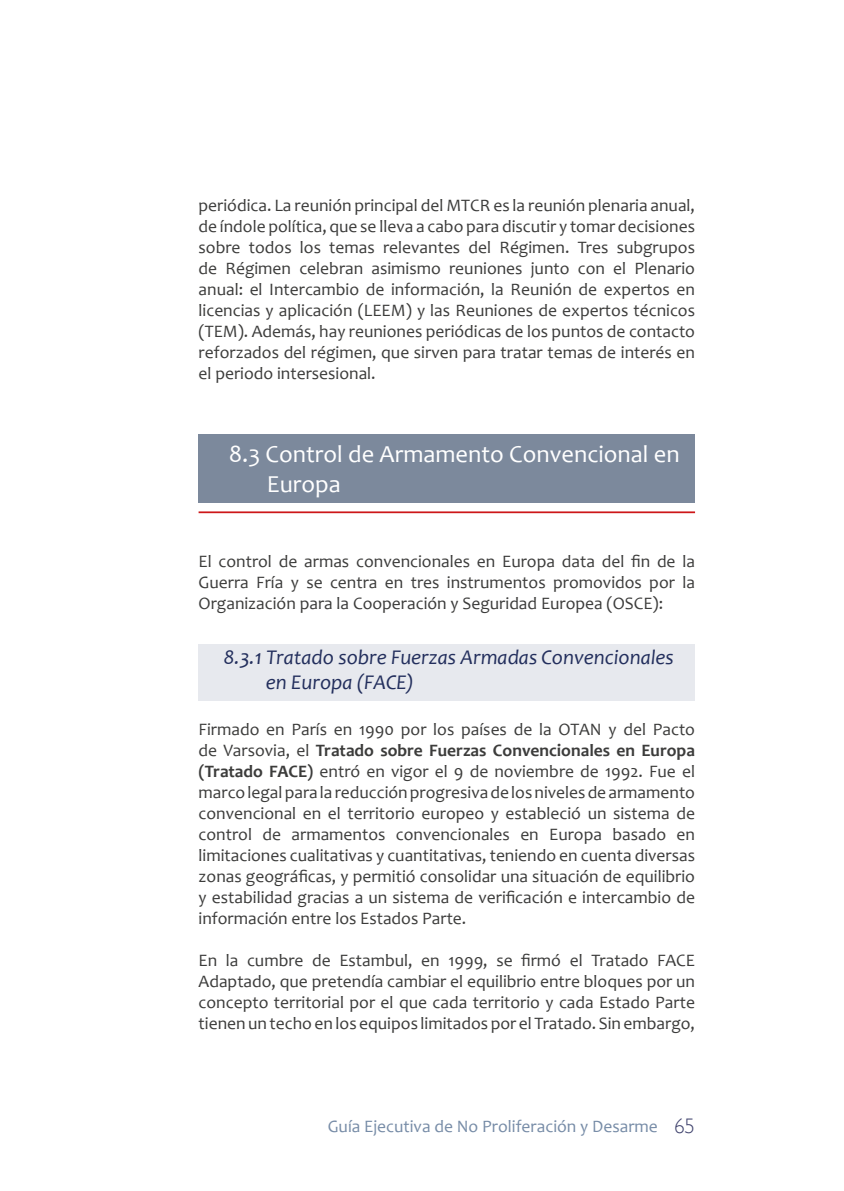
<style>
.page{position:relative;width:844px;height:1191px;background:#fff}
.page>*{position:absolute;margin:0;border:0;box-sizing:border-box;transform-origin:0 0}
.t1{font:24.5px/29.4px "Candara";color:#fff}
.t2{font:italic 21px/25.2px "Candara";color:#232f5d}
.PÁRRAFO{font:17.5px/21px "Candara";color:#3c3c3b;text-align:justify}
.t3{font:17.5px "Candara";color:#778ca7}
.s1{font-weight:700}
.s2{font-family:"Gill Sans";font-weight:300;font-size:21px;color:#3f426d}
</style>
<div class="page">
<div style="left:198px;top:434px;width:496px;height:69px;background:#7c899c"></div>
<hr style="left:198px;top:511px;width:496px;height:2px;background:#cd1719">
<div style="left:198px;top:644px;width:496px;height:56px;background:#e7e9ee"></div>
<p class="PÁRRAFO" style="left:198px;top:195px;width:498px">periódica. La reunión principal del MTCR es la reunión plenaria anual, de índole política, que se lleva a cabo para discutir y tomar decisiones sobre todos los temas relevantes del Régimen. Tres subgrupos de Régimen celebran asimismo reuniones junto con el Plenario anual: el Intercambio de información, la Reunión de expertos en licencias y aplicación (LEEM) y las Reuniones de expertos técnicos (TEM). Además, hay reuniones periódicas de los puntos de contacto reforzados del régimen, que sirven para tratar temas de interés en el periodo intersesional.</p>
<h1 class="t1" style="left:267px;top:439px;width:414px;text-indent:-38px">8.3 Control de Armamento Convencional en<br>Europa</h1>
<p class="PÁRRAFO" style="left:198px;top:551px;width:498px">El control de armas convencionales en Europa data del fin de la Guerra Fría y se centra en tres instrumentos promovidos por la Organización para la Cooperación y Seguridad Europea (OSCE):</p>
<h2 class="t2" style="left:266px;top:644px;width:409px;text-indent:-43px">8.3.1 Tratado sobre Fuerzas Armadas Convencionales en Europa (FACE)</h2>
<p class="PÁRRAFO" style="left:198px;top:719px;width:498px">Firmado en París en 1990 por los países de la OTAN y del Pacto de Varsovia, el <span class="s1">Tratado sobre Fuerzas Convencionales en Europa (Tratado FACE)</span> entró en vigor el 9 de noviembre de 1992. Fue el marco legal para la reducción progresiva de los niveles de armamento convencional en el territorio europeo y estableció un sistema de control de armamentos convencionales en Europa basado en limitaciones cualitativas y cuantitativas, teniendo en cuenta diversas zonas geográficas, y permitió consolidar una situación de equilibrio y estabilidad gracias a un sistema de verificación e intercambio de información entre los Estados Parte.</p>
<p class="PÁRRAFO" style="left:198px;top:950px;width:498px">En la cumbre de Estambul, en 1999, se firmó el Tratado FACE Adaptado, que pretendía cambiar el equilibrio entre bloques por un concepto territorial por el que cada territorio y cada Estado Parte tienen un techo en los equipos limitados por el Tratado. Sin embargo,</p>
<p class="t3" style="left:328px;top:1115px;width:368px">Guía Ejecutiva de No Proliferación y Desarme <span class="s2">65</span></p>
</div>
